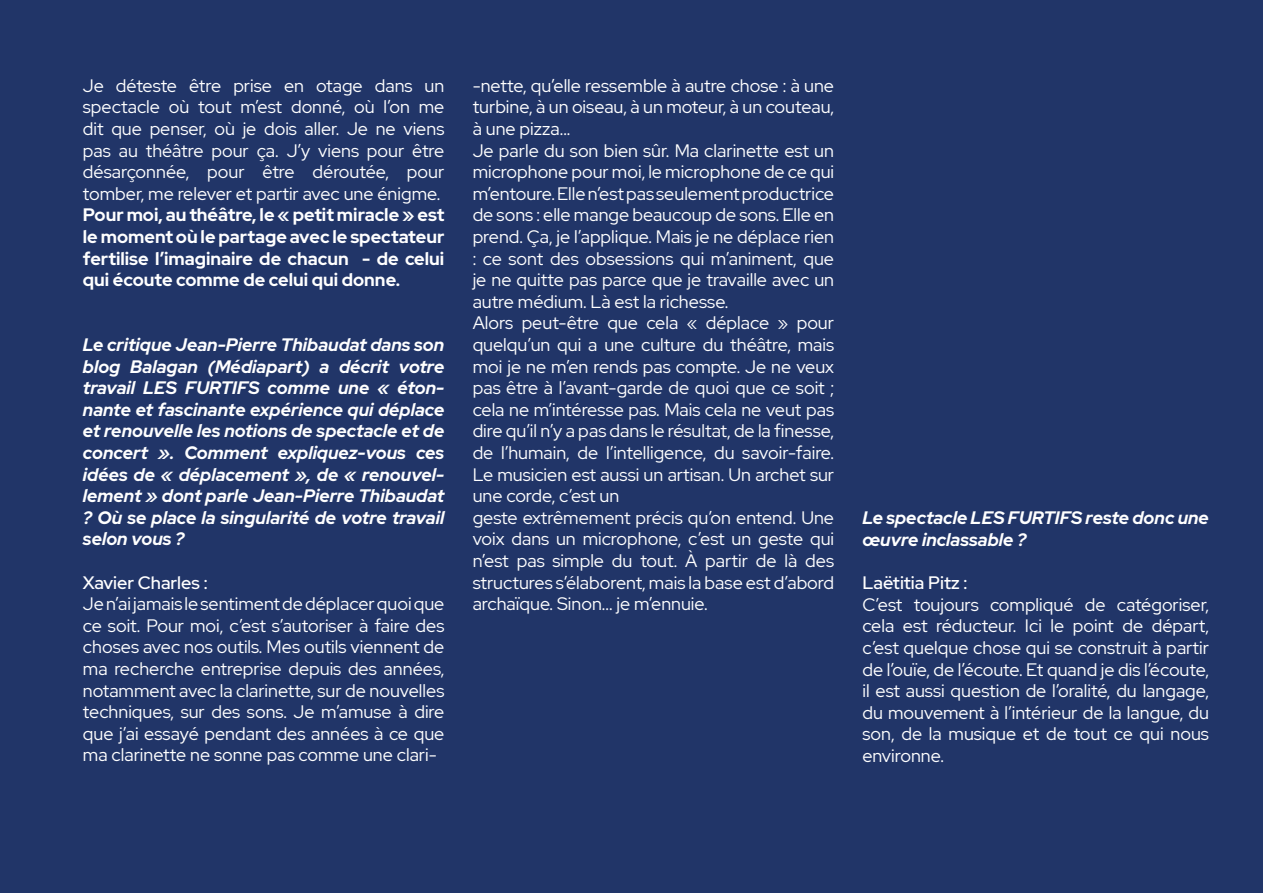
<style>
.page{position:relative;width:1263px;height:893px;background:#213568}
.page>*{position:absolute;margin:0;border:0;box-sizing:border-box;transform-origin:0 0}
.t1{font:18px/21.6px "Red Hat Display";color:#fff;text-align:justify}
.t2{font:italic 700 18px/21.6px "Red Hat Display";color:#fff;text-align:justify}
.t3{font:700 18px/21.6px "Red Hat Display";color:#fff;text-align:justify}
.t4{font:500 18px "Red Hat Display";color:#fff}
</style>
<div class="page">
<p class="t1" style="left:83px;top:74px;width:363px">Je déteste être prise en otage dans un spectacle où tout m’est donné, où l’on me dit que penser, où je dois aller. Je ne viens pas au théâtre pour ça. J’y viens pour être désarçonnée, pour être déroutée, pour tomber, me relever et partir avec une énigme.</p>
<p class="t3" style="left:83px;top:204px;width:363px">Pour moi, au théâtre, le « petit miracle » est le moment où le partage avec le spectateur fertilise l’imaginaire de chacun - de celui qui écoute comme de celui qui donne.</p>
<p class="t2" style="left:83px;top:334px;width:363px">Le critique Jean-Pierre Thibaudat dans son blog Balagan (Médiapart) a décrit votre travail LES FURTIFS comme une « éton&shy;nante et fascinante expérience qui déplace et renouvelle les notions de spectacle et de concert ». Comment expliquez-vous ces idées de « déplacement », de « renouvel&shy;lement » dont parle Jean-Pierre Thibaudat ? Où se place la singularité de votre travail selon vous ?</p>
<p class="t4" style="left:83px;top:570px;width:126px">Xavier Charles :</p>
<p class="t1" style="left:83px;top:593px;width:363px">Je n’ai jamais le sentiment de déplacer quoi que ce soit. Pour moi, c’est s’autoriser à faire des choses avec nos outils. Mes outils viennent de ma recherche entreprise depuis des années, notamment avec la clarinette, sur de nouvelles techniques, sur des sons. Je m’amuse à dire que j’ai essayé pendant des années à ce que ma clarinette ne sonne pas comme une clari-</p>
<p class="t1" style="left:473px;top:74px;width:363px;text-align:left">-nette, qu’elle ressemble à autre chose : à une turbine, à un oiseau, à un moteur, à un couteau, à une pizza...<br>Je parle du son bien sûr. Ma clarinette est un microphone pour moi, le microphone de ce qui m’entoure. Elle n’est pas seulement productrice de sons : elle mange beaucoup de sons. Elle en prend. Ça, je l’applique. Mais je ne déplace rien : ce sont des obsessions qui m’animent, que je ne quitte pas parce que je travaille avec un autre médium. Là est la richesse.<br>Alors peut-être que cela « déplace » pour quelqu’un qui a une culture du théâtre, mais moi je ne m’en rends pas compte. Je ne veux pas être à l’avant-garde de quoi que ce soit ; cela ne m’intéresse pas. Mais cela ne veut pas dire qu’il n’y a pas dans le résultat, de la finesse, de l’humain, de l’intelligence, du savoir-faire.<br>Le musicien est aussi un artisan. Un archet sur une corde, c’est un<br>geste extrêmement précis qu’on entend. Une voix dans un microphone, c’est un geste qui n’est pas simple du tout. À partir de là des structures s’élaborent, mais la base est d’abord archaïque. Sinon... je m’ennuie.</p>
<p class="t2" style="left:862px;top:507px;width:348px">Le spectacle LES FURTIFS reste donc une œuvre inclassable ?</p>
<p class="t4" style="left:862px;top:571px;width:107px">Laëtitia Pitz :</p>
<p class="t1" style="left:862px;top:593px;width:348px">C’est toujours compliqué de catégoriser, cela est réducteur. Ici le point de départ, c’est quelque chose qui se construit à partir de l’ouïe, de l’écoute. Et quand je dis l’écoute, il est aussi question de l’oralité, du langage, du mouvement à l’intérieur de la langue, du son, de la musique et de tout ce qui nous environne.</p>
</div>
